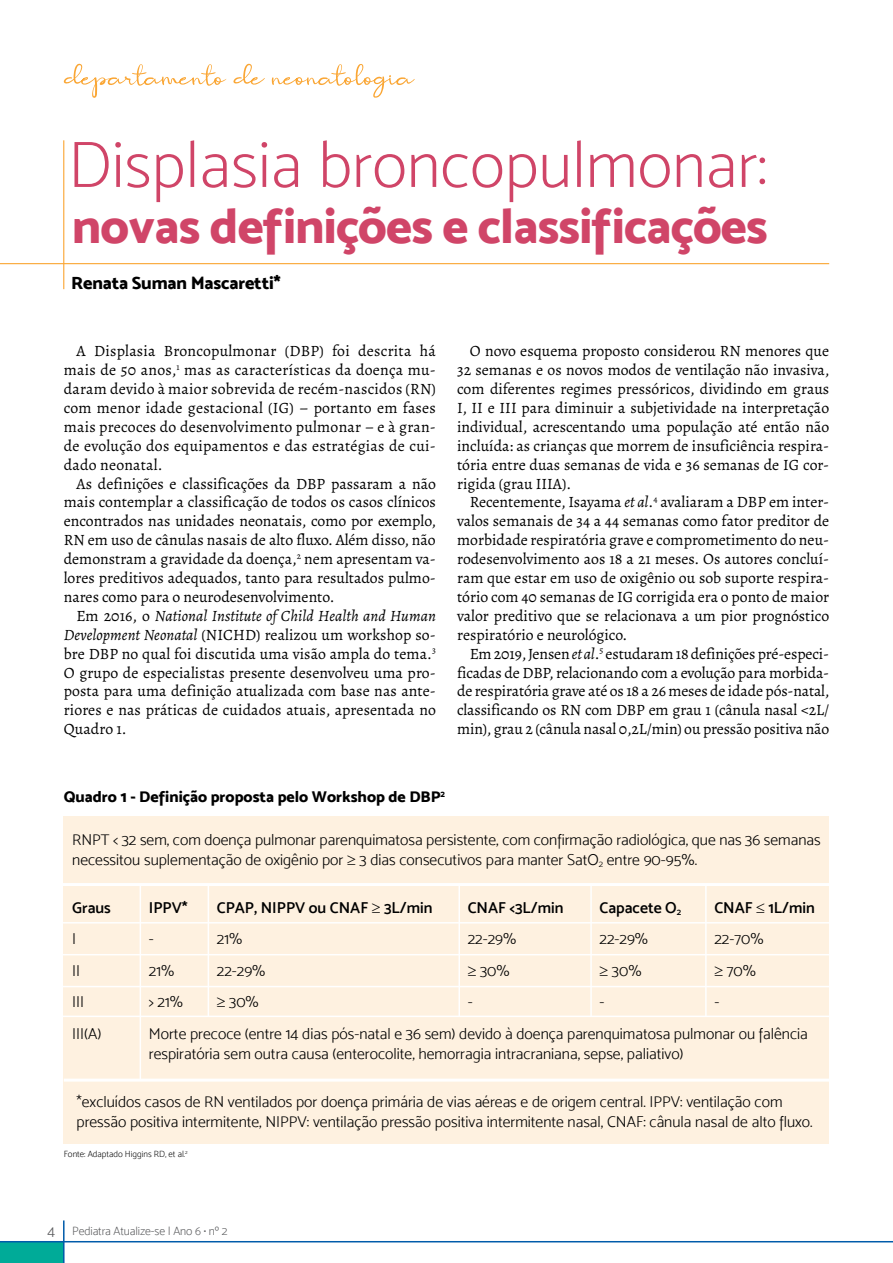
<style>
.page{position:relative;width:893px;height:1263px;background:#fff}
.page>*{position:absolute;margin:0;border:0;box-sizing:border-box;transform-origin:0 0}
.t1{font:66px "Mosk Extra Light 200";color:#d04568}
.t2{font:49.5px "Mosk Extra Bold 800";letter-spacing:-.015em;color:#d04568}
.t3{font:18px "Mosk Extra Bold 800";letter-spacing:-.01em;color:#000}
.t4{font:15.75px/18.9px "Alegreya";color:#000;text-align:justify}
.t5{font:15.75px/31.5px "Mosk Light 300";color:#000}
.t6{font:15.75px "Mosk Semi Bold 600";color:#000}
.t7{font:15.75px "Mosk Extra Bold 800";color:#000}
.t8{font:12px "Mosk Extra Light 200";letter-spacing:-.01em;color:#58595b}
.t9{font:9px "Mosk Extra Light 200";color:#000}
.s1{font-style:italic}
.s2{font-family:"Mosk Light 300";font-size:15px}
</style>
<div class="page">
<div style="left:0;top:1242px;width:64px;height:21px;background:#00ab98"></div>
<hr style="left:0;top:1241px;width:893px;height:1px;background:#005baa">
<hr style="left:63px;top:1220px;width:2px;height:43px;background:#005baa">
<svg style="left:63px;top:63px;width:352px;height:35px"></svg>
<hr style="left:0;top:263px;width:829px;height:1px;background:#faa634">
<hr style="left:63px;top:140px;width:1px;height:149px;background:#faa634">
<div style="left:64px;top:816px;width:765px;height:328px;background:#fef1e0"></div>
<hr style="left:62px;top:883px;width:769px;height:3px;background:#fff">
<hr style="left:64px;top:1079px;width:765px;height:3px;background:#fff">
<hr style="left:62px;top:922px;width:769px;height:1px;background:#fff">
<hr style="left:62px;top:954px;width:769px;height:1px;background:#fff">
<hr style="left:62px;top:986px;width:769px;height:1px;background:#fff">
<hr style="left:62px;top:1015px;width:769px;height:2px;background:#fff">
<hr style="left:140px;top:884px;width:1px;height:196px;background:#fff">
<hr style="left:208px;top:884px;width:1px;height:132px;background:#fff">
<hr style="left:458px;top:884px;width:2px;height:132px;background:#fff">
<hr style="left:590px;top:884px;width:2px;height:132px;background:#fff">
<hr style="left:705px;top:884px;width:2px;height:132px;background:#fff">
<h1 class="t1" style="left:68px;top:127px;width:701px">Displasia broncopulmonar:</h1>
<h2 class="t2" style="left:72px;top:196px;width:697px">novas definições e classificações</h2>
<p class="t3" style="left:71px;top:272px;width:211px">Renata Suman Mascaretti*</p>
<p class="t4" style="left:64px;top:341px;width:374px;text-indent:13px">A Displasia Broncopulmonar (DBP) foi descrita há mais de 50 anos,<sup>1</sup> mas as características da doença mu&shy;daram devido à maior sobrevida de recém-nascidos (RN) com menor idade gestacional (IG) – portanto em fases mais precoces do desenvolvimento pulmonar – e à gran&shy;de evolução dos equipamentos e das estratégias de cui&shy;dado neonatal.</p>
<p class="t4" style="left:64px;top:474px;width:374px;text-indent:13px">As definições e classificações da DBP passaram a não mais contemplar a classificação de todos os casos clínicos encontrados nas unidades neonatais, como por exemplo, RN em uso de cânulas nasais de alto fluxo. Além disso, não demonstram a gravidade da doença,<sup>2</sup> nem apresentam va&shy;lores preditivos adequados, tanto para resultados pulmo&shy;nares como para o neurodesenvolvimento.</p>
<p class="t4" style="left:64px;top:606px;width:374px;text-indent:13px">Em 2016, o <span class="s1">National Institute of Child Health and Human Development Neonatal</span> (NICHD) realizou um workshop so&shy;bre DBP no qual foi discutida uma visão ampla do tema.<sup>3<br></sup>O grupo de especialistas presente desenvolveu uma pro&shy;posta para uma definição atualizada com base nas ante&shy;riores e nas práticas de cuidados atuais, apresentada no Quadro 1.</p>
<p class="t4" style="left:457px;top:341px;width:374px;text-indent:13px">O novo esquema proposto considerou RN menores que 32 semanas e os novos modos de ventilação não invasiva, com diferentes regimes pressóricos, dividindo em graus I, II e III para diminuir a subjetividade na interpretação individual, acrescentando uma população até então não incluída: as crianças que morrem de insuficiência respira&shy;tória entre duas semanas de vida e 36 semanas de IG cor&shy;rigida (grau IIIA).</p>
<p class="t4" style="left:457px;top:493px;width:374px;text-indent:13px">Recentemente, Isayama <span class="s1">et al</span>.<sup>4</sup> avaliaram a DBP em inter&shy;valos semanais de 34 a 44 semanas como fator preditor de morbidade respiratória grave e comprometimento do neu&shy;rodesenvolvimento aos 18 a 21 meses. Os autores concluí&shy;ram que estar em uso de oxigênio ou sob suporte respira&shy;tório com 40 semanas de IG corrigida era o ponto de maior valor preditivo que se relacionava a um pior prognóstico respiratório e neurológico.</p>
<p class="t4" style="left:457px;top:644px;width:374px;text-indent:13px">Em 2019, Jensen <span class="s1">et al</span>.<sup>5</sup> estudaram 18 definições pré-especi&shy;ficadas de DBP, relacionando com a evolução para morbida&shy;de respiratória grave até os 18 a 26 meses de idade pós-natal, classificando os RN com DBP em grau 1 (cânula nasal &lt;2L/ min), grau 2 (cânula nasal 0,2L/min) ou pressão positiva não</p>
<p class="t7" style="left:64px;top:787px;width:383px">Quadro 1 - Definição proposta pelo Workshop de DBP<sup>2</sup></p>
<p class="t5" style="left:72px;top:829px;width:750px;line-height:20px">RNPT &lt; 32 sem, com doença pulmonar parenquimatosa persistente, com confirmação radiológica, que nas 36 semanas necessitou suplementação de oxigênio por ≥ 3 dias consecutivos para manter SatO<sub>2</sub> entre 90-95%.</p>
<p class="t6" style="left:468px;top:898px;width:97px">CNAF &lt;3L/min</p>
<p class="t5" style="left:468px;top:923px;width:50px">22-29% ≥ 30% -</p>
<p class="t6" style="left:149px;top:898px;width:40px">IPPV*</p>
<p class="t5" style="left:149px;top:923px;width:36px">-<br>21% &gt; 21%</p>
<p class="t6" style="left:217px;top:898px;width:217px">CPAP, NIPPV ou CNAF ≥ 3L/min</p>
<p class="t5" style="left:217px;top:923px;width:50px">21%<br>22-29% ≥ 30%</p>
<p class="t6" style="left:714px;top:898px;width:102px">CNAF ≤ 1L/min</p>
<p class="t5" style="left:714px;top:923px;width:51px">22-70% ≥ 70% -</p>
<p class="t6" style="left:600px;top:898px;width:83px">Capacete O<sub>2</sub></p>
<p class="t5" style="left:600px;top:923px;width:50px">22-29% ≥ 30% -</p>
<p class="t6" style="left:72px;top:898px;width:40px">Graus</p>
<p class="t5" style="left:72px;top:923px;width:31px">I<br>II<br>III<br>III(A)</p>
<p class="t5" style="left:149px;top:1024px;width:660px;line-height:20px">Morte precoce (entre 14 dias pós-natal e 36 sem) devido à doença parenquimatosa pulmonar ou falência respiratória sem outra causa (enterocolite, hemorragia intracraniana, sepse, paliativo)</p>
<p class="t5" style="left:77px;top:1092px;width:738px;line-height:20px">*excluídos casos de RN ventilados por doença primária de vias aéreas e de origem central. IPPV: ventilação com pressão positiva intermitente, NIPPV: ventilação pressão positiva intermitente nasal, CNAF: cânula nasal de alto fluxo.</p>
<p class="t9" style="left:64px;top:1148px;width:125px">Fonte: Adaptado Higgins RD, et al.<sup>2</sup></p>
<p class="t8" style="left:48px;top:1224px;width:181px"><span class="s2">4</span> Pediatra Atualize-se | Ano 6 • nº 2</p>
</div>
